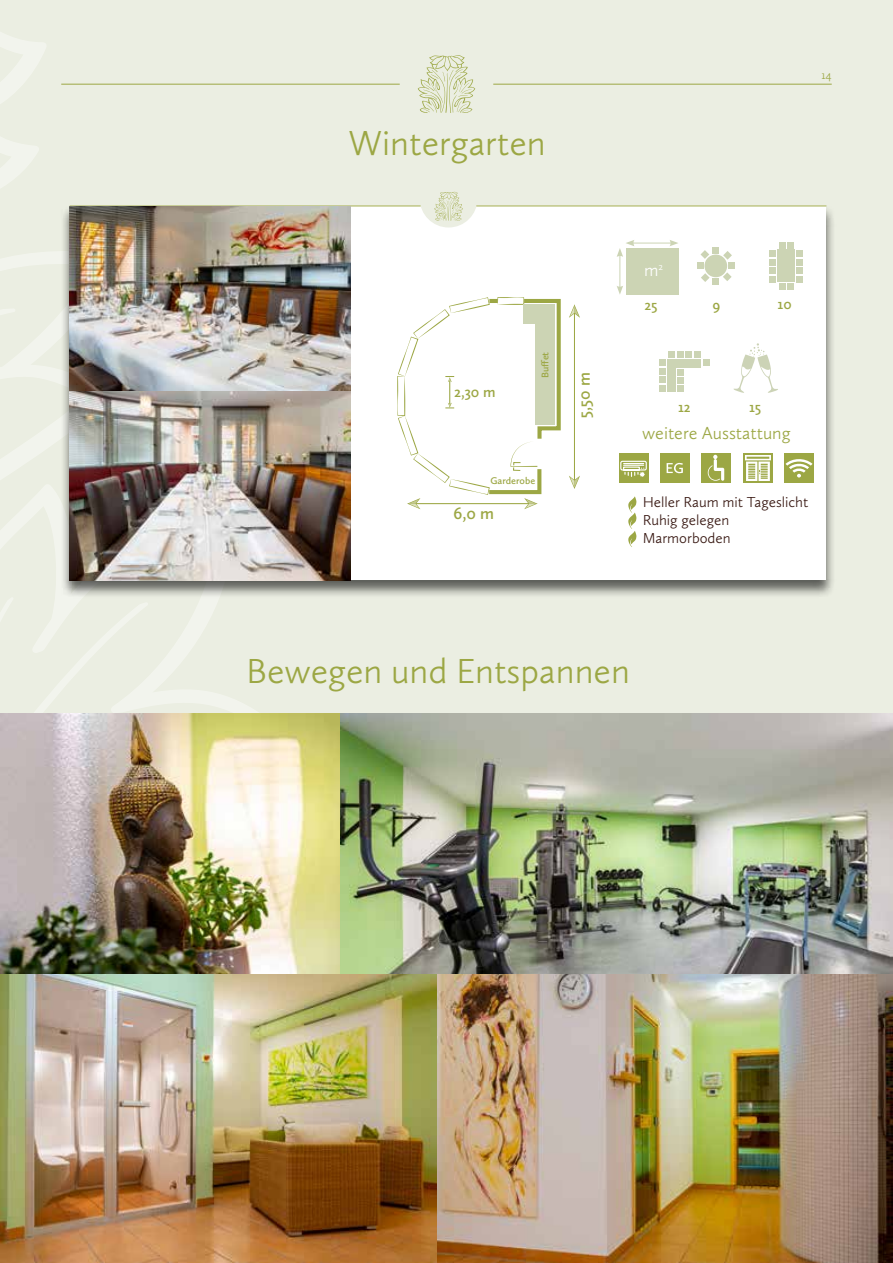
<style>
.page{position:relative;width:893px;height:1263px;background:#ebeee2}
.page>*{position:absolute;margin:0;border:0;box-sizing:border-box;transform-origin:0 0}
.t1{font:300 36px "Calluna Sans";color:#9ca744}
.t2{font:300 18px "Calluna Sans";color:#9ca744}
.t3{font:300 18px "Calluna Sans";color:#fff}
.t4{font:600 17.25px "Calluna Sans";color:#9ca744}
.t5{font:600 15.45px "Calluna Sans";color:#9ca744}
.t6{font:300 15px/18px "Calluna Sans";color:#381812}
.t7{font:600 15px "Calluna Sans";color:#9ca744}
.t8{font:300 12px "Calluna Sans";color:#9ca744}
.t9{font:600 10.05px "Calluna Sans";color:#9ca744}
</style>
<div class="page">
<svg style="left:0;top:32px;width:279px;height:682px"></svg>
<svg style="left:0;top:308px;width:203px;height:406px"></svg>
<svg style="left:418px;top:55px;width:57px;height:58px"></svg>
<hr style="left:493px;top:84px;width:339px;height:1px;background:#9ca744">
<hr style="left:61px;top:84px;width:339px;height:1px;background:#9ca744">
<img style="left:0;top:974px;width:893px;height:289px">
<img style="left:339px;top:714px;width:554px;height:260px">
<img style="left:0;top:714px;width:339px;height:260px">
<div style="left:60px;top:205px;width:776px;height:394px;background:#000;opacity:.6"></div>
<div style="left:69px;top:206px;width:757px;height:374px;background:#fff"></div>
<div style="left:676px;top:359px;width:25px;height:9px;background:#ccd4b4"></div>
<div style="left:667px;top:375px;width:9px;height:17px;background:#ccd4b4"></div>
<div style="left:667px;top:359px;width:9px;height:16px;background:#ccd4b4"></div>
<div style="left:685px;top:351px;width:7px;height:6px;background:#ccd4b4"></div>
<svg style="left:677px;top:351px;width:6px;height:6px"></svg>
<div style="left:668px;top:351px;width:7px;height:6px;background:#ccd4b4"></div>
<svg style="left:694px;top:351px;width:15px;height:15px"></svg>
<div style="left:659px;top:360px;width:7px;height:6px;background:#ccd4b4"></div>
<div style="left:677px;top:369px;width:6px;height:7px;background:#ccd4b4"></div>
<div style="left:659px;top:368px;width:7px;height:6px;background:#ccd4b4"></div>
<div style="left:659px;top:377px;width:7px;height:6px;background:#ccd4b4"></div>
<svg style="left:677px;top:378px;width:6px;height:13px"></svg>
<div style="left:659px;top:385px;width:7px;height:6px;background:#ccd4b4"></div>
<hr style="left:69px;top:206px;width:352px;height:1px;background:#9ca744">
<hr style="left:476px;top:206px;width:350px;height:1px;background:#9ca744">
<svg style="left:420px;top:192px;width:57px;height:35px"></svg>
<hr style="left:574px;top:313px;width:1px;height:168px;background:#9ca744">
<svg style="left:569px;top:305px;width:11px;height:13px"></svg>
<svg style="left:569px;top:476px;width:11px;height:13px"></svg>
<svg style="left:397px;top:297px;width:164px;height:212px"></svg>
<img style="left:69px;top:206px;width:282px;height:374px">
<div style="left:777px;top:266px;width:9px;height:16px;background:#ccd4b4"></div>
<div style="left:786px;top:266px;width:9px;height:16px;background:#ccd4b4"></div>
<div style="left:777px;top:250px;width:9px;height:16px;background:#ccd4b4"></div>
<div style="left:786px;top:250px;width:9px;height:16px;background:#ccd4b4"></div>
<svg style="left:796px;top:276px;width:6px;height:6px"></svg>
<div style="left:788px;top:283px;width:6px;height:7px;background:#ccd4b4"></div>
<div style="left:779px;top:283px;width:6px;height:7px;background:#ccd4b4"></div>
<div style="left:796px;top:267px;width:6px;height:7px;background:#ccd4b4"></div>
<div style="left:770px;top:267px;width:6px;height:7px;background:#ccd4b4"></div>
<svg style="left:770px;top:276px;width:6px;height:6px"></svg>
<svg style="left:770px;top:242px;width:32px;height:23px"></svg>
<div style="left:728px;top:263px;width:7px;height:6px;background:#ccd4b4"></div>
<svg style="left:697px;top:247px;width:35px;height:38px"></svg>
<div style="left:704px;top:255px;width:23px;height:22px;background:#ccd4b4;border-radius:50%"></div>
<div style="left:625px;top:248px;width:53px;height:47px;background:#ccd4b4"></div>
<hr style="left:620px;top:255px;width:1px;height:33px;background:#ccd4b4">
<svg style="left:617px;top:286px;width:6px;height:8px"></svg>
<hr style="left:632px;top:243px;width:40px;height:1px;background:#ccd4b4">
<svg style="left:669px;top:240px;width:9px;height:6px"></svg>
<svg style="left:617px;top:240px;width:17px;height:17px"></svg>
<div style="left:619px;top:453px;width:30px;height:30px;background:#9ca744"></div>
<svg style="left:620px;top:460px;width:27px;height:17px"></svg>
<div style="left:701px;top:453px;width:30px;height:30px;background:#9ca744"></div>
<svg style="left:708px;top:455px;width:16px;height:26px"></svg>
<div style="left:743px;top:453px;width:30px;height:30px;background:#9ca744"></div>
<svg style="left:745px;top:455px;width:26px;height:26px"></svg>
<div style="left:660px;top:453px;width:30px;height:30px;background:#9ca744"></div>
<svg style="left:667px;top:463px;width:16px;height:10px"></svg>
<div style="left:784px;top:453px;width:30px;height:30px;background:#9ca744"></div>
<svg style="left:785px;top:457px;width:27px;height:9px"></svg>
<svg style="left:789px;top:462px;width:20px;height:7px"></svg>
<svg style="left:792px;top:467px;width:14px;height:6px"></svg>
<svg style="left:797px;top:474px;width:4px;height:3px"></svg>
<svg style="left:628px;top:496px;width:8px;height:51px"></svg>
<svg style="left:733px;top:343px;width:45px;height:50px"></svg>
<h1 class="t1" style="left:349px;top:121px;width:199px">Wintergarten</h1>
<p class="t5" style="left:454px;top:382px;width:43px">2,30 m</p>
<p class="t9" style="left:539px;top:378px;width:28px;rotate:-90deg">Buffet</p>
<p class="t9" style="left:491px;top:474px;width:46px">Garderobe</p>
<p class="t4" style="left:454px;top:503px;width:42px">6,0 m</p>
<p class="t4" style="left:573px;top:418px;width:47px;rotate:-90deg">5,50 m</p>
<p class="t8" style="left:821px;top:68px;width:12px">14</p>
<p class="t3" style="left:644px;top:259px;width:20px">m<sup>2</sup></p>
<p class="t7" style="left:644px;top:296px;width:14px">25</p>
<p class="t7" style="left:713px;top:296px;width:9px">9</p>
<p class="t7" style="left:778px;top:295px;width:16px">10</p>
<p class="t7" style="left:678px;top:398px;width:14px">12</p>
<p class="t7" style="left:749px;top:398px;width:13px">15</p>
<p class="t2" style="left:642px;top:422px;width:150px">weitere Ausstattung</p>
<p class="t6" style="left:643px;top:492px;width:167px">Heller Raum mit Tageslicht<br>Ruhig gelegen<br>Marmorboden</p>
<h1 class="t1" style="left:246px;top:650px;width:385px">Bewegen und Entspannen</h1>
</div>
